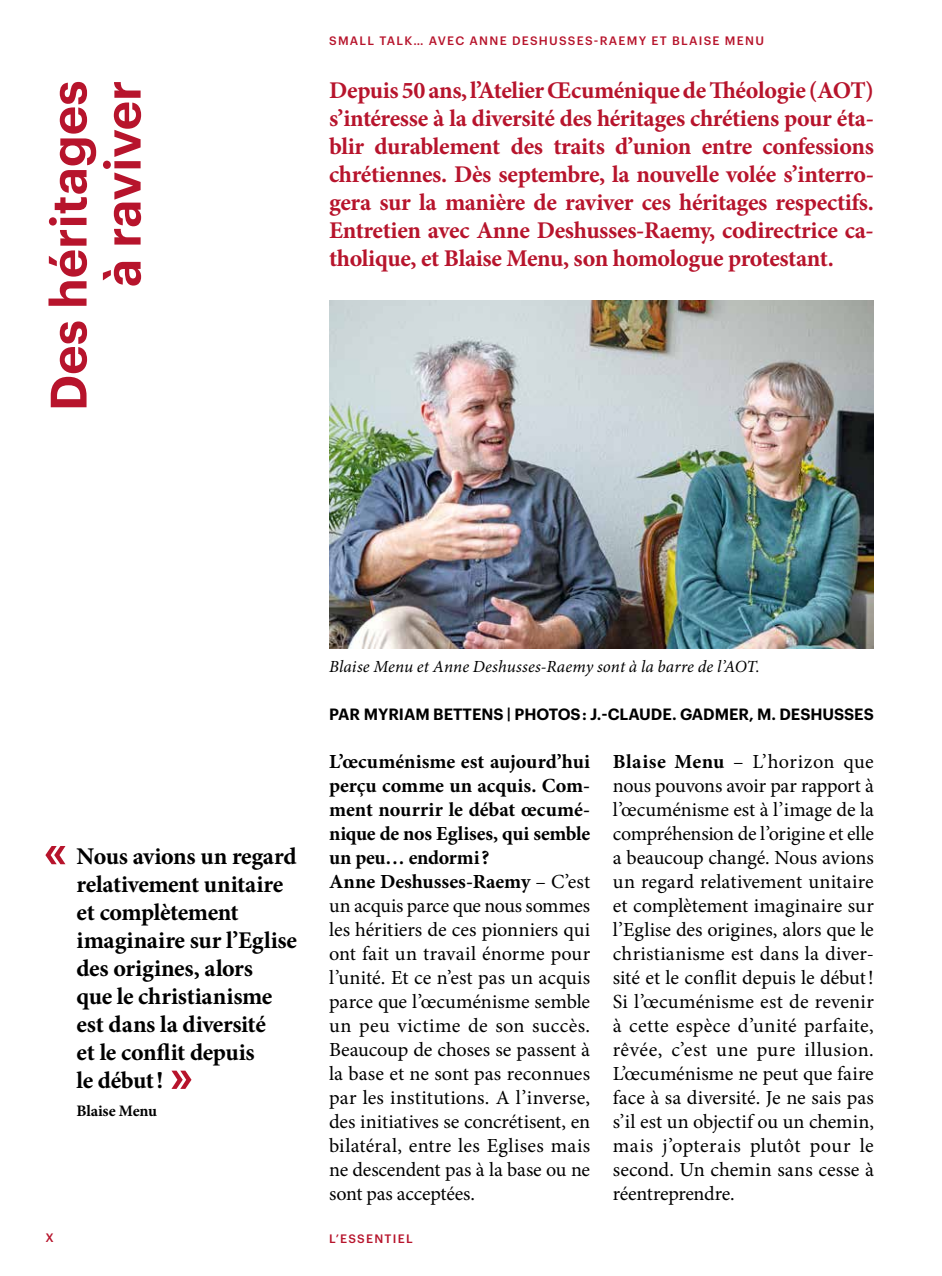
<style>
.page{position:relative;width:942px;height:1276px;background:#fff}
.page>*{position:absolute;margin:0;border:0;box-sizing:border-box;transform-origin:0 0}
.t1{font:600 50px/54px "Graphik";color:#b7142c;text-align:right}
.t2{font:700 24px/28px "Minion Pro";letter-spacing:-.015em;color:#b7142c;text-align:justify}
.t3{font:700 24px/28px "Minion Pro";letter-spacing:-.015em;color:#000}
.t4{font:20px/24px "Minion Pro";color:#000}
.t5{font:italic 17px "Minion Pro";letter-spacing:.005em;color:#000}
.t6{font:600 16px "Graphik";color:#000}
.t7{font:700 16px "Minion Pro";letter-spacing:-.015em;color:#000}
.t8{font:500 12px "Graphik";letter-spacing:.105em;color:#b7142c}
.s1{font-weight:700}
</style>
<div class="page">
<img style="left:329px;top:300px;width:544px;height:348px">
<svg style="left:45px;top:846px;width:20px;height:18px"></svg>
<svg style="left:171px;top:1070px;width:20px;height:19px"></svg>
<p class="t8" style="left:329px;top:32px;width:436px">SMALL TALK… AVEC ANNE DESHUSSES-RAEMY ET BLAISE MENU</p>
<h1 class="t1" style="left:37px;top:411px;width:332px;rotate:-90deg">Des héritages à raviver</h1>
<p class="t2" style="left:329px;top:76px;width:546px">Depuis 50 ans, l’Atelier Œcuménique de Théologie (AOT) s’intéresse à la diversité des héritages chrétiens pour éta&shy;blir durablement des traits d’union entre confessions chrétiennes. Dès septembre, la nouvelle volée s’interro&shy;gera sur la manière de raviver ces héritages respectifs.<br>Entretien avec Anne Deshusses-Raemy, codirectrice ca&shy;tholique, et Blaise Menu, son homologue protestant.</p>
<p class="t3" style="left:77px;top:841px;width:222px">Nous avions un regard relativement unitaire et complètement imaginaire sur l’Eglise des origines, alors<br>que le christianisme est dans la diversité<br>et le conflit depuis<br>le début!</p>
<p class="t7" style="left:77px;top:1099px;width:82px">Blaise Menu</p>
<p class="t5" style="left:329px;top:655px;width:432px">Blaise Menu et Anne Deshusses-Raemy sont à la barre de l’AOT.</p>
<p class="t6" style="left:329px;top:702px;width:546px">PAR MYRIAM BETTENS | PHOTOS : J.-CLAUDE. GADMER, M. DESHUSSES</p>
<p class="t4" style="left:329px;top:750px;width:262px"><span class="s1">L’œcuménisme est aujourd’hui perçu comme un acquis. Com&shy;ment nourrir le débat œcumé&shy;nique de nos Eglises, qui semble un peu… endormi?<br>Anne Deshusses-Raemy</span> – C’est un acquis parce que nous sommes les héritiers de ces pionniers qui ont fait un travail énorme pour l’unité. Et ce n’est pas un acquis parce que l’œcuménisme semble un peu victime de son succès.<br>Beaucoup de choses se passent à la base et ne sont pas reconnues par les institutions. A l’inverse, des initiatives se concrétisent, en bilatéral, entre les Eglises mais ne descendent pas à la base ou ne sont pas acceptées.</p>
<p class="t4" style="left:612px;top:750px;width:262px;text-align:justify"><span class="s1">Blaise Menu</span> – L’horizon que nous pouvons avoir par rapport à l’œcuménisme est à l’image de la compréhension de l’origine et elle a beaucoup changé. Nous avions un regard relativement unitaire et complètement imaginaire sur l’Eglise des origines, alors que le christianisme est dans la diver&shy;sité et le conflit depuis le début!<br>Si l’œcuménisme est de revenir à cette espèce d’unité parfaite, rêvée, c’est une pure illusion.<br>L’œcuménisme ne peut que faire face à sa diversité. Je ne sais pas s’il est un objectif ou un chemin, mais j’opterais plutôt pour le second. Un chemin sans cesse à réentreprendre.</p>
<p class="t8" style="left:45px;top:1228px;width:10px">X</p>
<p class="t8" style="left:329px;top:1229px;width:85px">L’ESSENTIEL</p>
</div>
